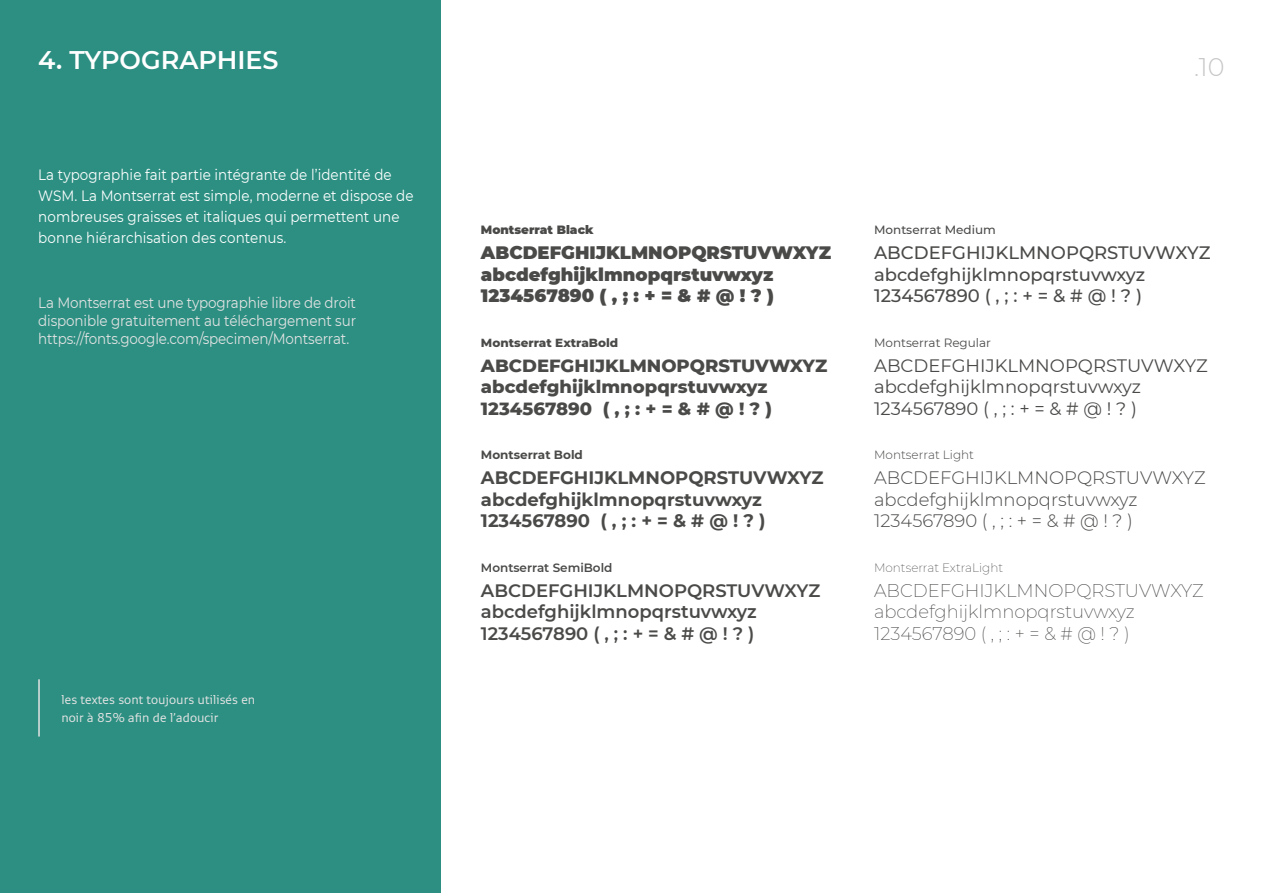
<style>
.page{position:relative;width:1263px;height:893px;background:#fff}
.page>*{position:absolute;margin:0;border:0;box-sizing:border-box;transform-origin:0 0}
.Titres{font:600 25.5px "Montserrat";color:#fff}
.Pagination{font:300 25.5px "Montserrat";color:#c6c6c6}
.t1{font:900 18px "Montserrat";color:#4a4a49}
.t2{font:800 18px "Montserrat";color:#4a4a49}
.t3{font:700 18px "Montserrat";color:#4a4a49}
.t4{font:600 18px "Montserrat";color:#4a4a49}
.t5{font:500 18px "Montserrat";color:#4a4a49}
.t6{font:18px "Montserrat";color:#4a4a49}
.t7{font:300 18px "Montserrat";color:#4a4a49}
.t8{font:200 18px "Montserrat";color:#4a4a49}
.Labeur{font:15px/21px "Montserrat";letter-spacing:.005em;color:#fff;scale:.9 1}
.Notes{font:15px/18px "Montserrat";letter-spacing:-.01em;color:#e3e3e3;text-align:justify;scale:.9 1}
.Notes_ss_puces{font:12.75px/18px "Monitor Pro";color:#e3e3e3}
._3Blegende_bold{font:200 12px "Montserrat";color:#4a4a49}
._3Blegende_bold-2{font:800 12px "Montserrat";color:#4a4a49}
._3Blegende_bold-3{font:600 12px "Montserrat";color:#4a4a49}
._3Blegende_bold-4{font:12px "Montserrat";color:#4a4a49}
._3Blegende_bold-5{font:500 12px "Montserrat";color:#4a4a49}
._3Blegende_bold-6{font:900 12px "Montserrat";color:#4a4a49}
._3Blegende_bold-7{font:300 12px "Montserrat";color:#4a4a49}
._3Blegende_bold-8{font:700 12px "Montserrat";color:#4a4a49}
</style>
<div class="page">
<div style="left:0;top:0;width:441px;height:893px;background:#2c8f82"></div>
<hr style="left:38px;top:679px;width:2px;height:57px;background:#e3e3e3">
<p class="Titres" style="left:38px;top:42px;width:242px">4. TYPOGRAPHIES</p>
<p class="Pagination" style="left:1194px;top:49px;width:32px">.10</p>
<p class="Labeur" style="left:38px;top:164px;width:419px">La typographie fait partie intégrante de l’identité de WSM. La Montserrat est simple, moderne et dispose de nombreuses graisses et italiques qui permettent une bonne hiérarchisation des contenus.</p>
<p class="Notes" style="left:38px;top:293px;width:355px">La Montserrat est une typographie libre de droit disponible gratuitement au téléchargement sur https://fonts.google.com/specimen/Montserrat.</p>
<p class="Notes_ss_puces" style="left:61px;top:690px;width:195px">les textes sont toujours utilisés en noir à 85% afin de l’adoucir</p>
<p class="_3Blegende_bold-6" style="left:481px;top:221px;width:114px">Montserrat Black</p>
<p class="t1" style="left:481px;top:239px;width:352px">ABCDEFGHIJKLMNOPQRSTUVWXYZ</p>
<p class="t1" style="left:481px;top:261px;width:294px">abcdefghijklmnopqrstuvwxyz</p>
<p class="t1" style="left:481px;top:282px;width:295px">1234567890 ( , ; : + = &amp; # @ ! ? )</p>
<p class="_3Blegende_bold-2" style="left:481px;top:334px;width:139px">Montserrat ExtraBold</p>
<p class="t2" style="left:481px;top:352px;width:348px">ABCDEFGHIJKLMNOPQRSTUVWXYZ</p>
<p class="t2" style="left:481px;top:374px;width:288px">abcdefghijklmnopqrstuvwxyz</p>
<p class="t2" style="left:481px;top:395px;width:293px">1234567890 ( , ; : + = &amp; # @ ! ? )</p>
<p class="_3Blegende_bold-8" style="left:481px;top:446px;width:103px">Montserrat Bold</p>
<p class="t3" style="left:481px;top:465px;width:344px">ABCDEFGHIJKLMNOPQRSTUVWXYZ</p>
<p class="t3" style="left:481px;top:486px;width:282px">abcdefghijklmnopqrstuvwxyz</p>
<p class="t3" style="left:481px;top:508px;width:286px">1234567890 ( , ; : + = &amp; # @ ! ? )</p>
<p class="_3Blegende_bold-3" style="left:481px;top:559px;width:133px">Montserrat SemiBold</p>
<p class="t4" style="left:481px;top:577px;width:341px">ABCDEFGHIJKLMNOPQRSTUVWXYZ</p>
<p class="t4" style="left:481px;top:599px;width:277px">abcdefghijklmnopqrstuvwxyz</p>
<p class="t4" style="left:481px;top:621px;width:275px">1234567890 ( , ; : + = &amp; # @ ! ? )</p>
<p class="_3Blegende_bold-5" style="left:874px;top:222px;width:123px">Montserrat Medium</p>
<p class="t5" style="left:874px;top:240px;width:338px">ABCDEFGHIJKLMNOPQRSTUVWXYZ</p>
<p class="t5" style="left:874px;top:262px;width:273px">abcdefghijklmnopqrstuvwxyz</p>
<p class="t5" style="left:874px;top:283px;width:269px">1234567890 ( , ; : + = &amp; # @ ! ? )</p>
<p class="_3Blegende_bold-4" style="left:874px;top:334px;width:118px">Montserrat Regular</p>
<p class="t6" style="left:874px;top:353px;width:335px">ABCDEFGHIJKLMNOPQRSTUVWXYZ</p>
<p class="t6" style="left:874px;top:374px;width:268px">abcdefghijklmnopqrstuvwxyz</p>
<p class="t6" style="left:874px;top:396px;width:264px">1234567890 ( , ; : + = &amp; # @ ! ? )</p>
<p class="_3Blegende_bold-7" style="left:874px;top:447px;width:101px">Montserrat Light</p>
<p class="t7" style="left:874px;top:465px;width:333px">ABCDEFGHIJKLMNOPQRSTUVWXYZ</p>
<p class="t7" style="left:874px;top:487px;width:265px">abcdefghijklmnopqrstuvwxyz</p>
<p class="t7" style="left:874px;top:509px;width:260px">1234567890 ( , ; : + = &amp; # @ ! ? )</p>
<p class="_3Blegende_bold" style="left:874px;top:559px;width:131px">Montserrat ExtraLight</p>
<p class="t8" style="left:874px;top:578px;width:331px">ABCDEFGHIJKLMNOPQRSTUVWXYZ</p>
<p class="t8" style="left:874px;top:600px;width:262px">abcdefghijklmnopqrstuvwxyz</p>
<p class="t8" style="left:874px;top:621px;width:257px">1234567890 ( , ; : + = &amp; # @ ! ? )</p>
</div>
